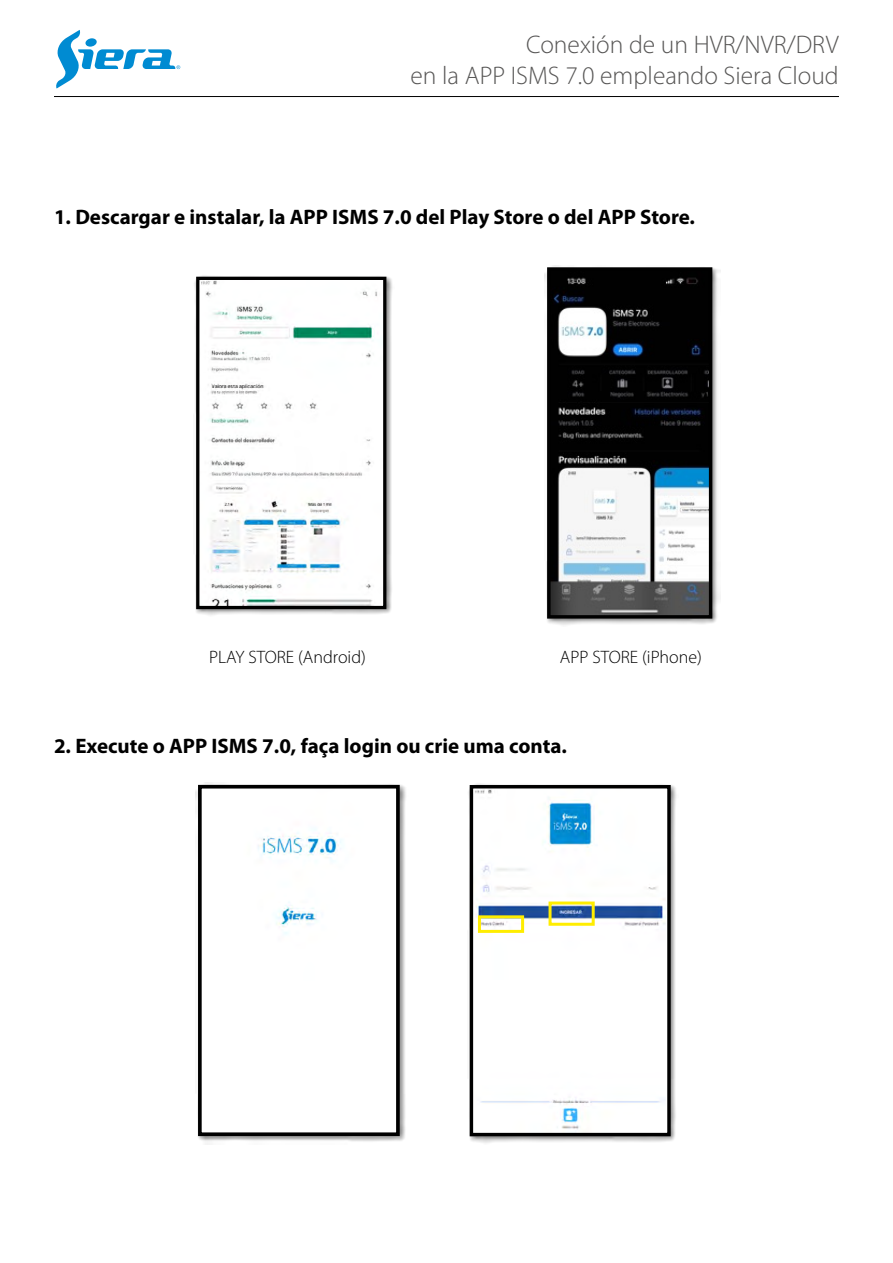
<style>
.page{position:relative;width:893px;height:1263px;background:#fff}
.page>*{position:absolute;margin:0;border:0;box-sizing:border-box;transform-origin:0 0}
.t1{font:300 25.5px/30.6px "Myriad Pro";color:#575655;text-align:right}
.t2{font:700 21px "Myriad Pro";color:#000}
.t3{font:300 18px "Myriad Pro";color:#000}
</style>
<div class="page">
<img style="left:468px;top:783px;width:208px;height:360px">
<img style="left:474px;top:789px;width:193px;height:343px">
<div style="left:470px;top:785px;width:201px;height:351px;border:3px solid #000"></div>
<hr style="left:54px;top:96px;width:785px;height:1px;background:#000">
<svg style="left:56px;top:30px;width:124px;height:59px"></svg>
<div style="left:549px;top:901px;width:46px;height:25px;border:3px solid #ffed00"></div>
<div style="left:478px;top:915px;width:46px;height:18px;border:3px solid #ffed00"></div>
<img style="left:196px;top:782px;width:210px;height:362px">
<img style="left:203px;top:790px;width:192px;height:341px">
<div style="left:198px;top:785px;width:202px;height:351px;border:4px solid #000"></div>
<img style="left:194px;top:275px;width:199px;height:340px">
<img style="left:200px;top:281px;width:182px;height:324px">
<div style="left:196px;top:277px;width:190px;height:332px;border:3px solid #000"></div>
<img style="left:545px;top:265px;width:175px;height:360px">
<img style="left:551px;top:271px;width:157px;height:344px">
<div style="left:547px;top:267px;width:165px;height:352px;border:3px solid #000"></div>
<p class="t1" style="left:411px;top:29px;width:430px">Conexión de un HVR/NVR/DRV<br>en la APP ISMS 7.0 empleando Siera Cloud</p>
<p class="t2" style="left:54px;top:203px;width:643px">1. Descargar e instalar, la APP ISMS 7.0 del Play Store o del APP Store.</p>
<p class="t3" style="left:209px;top:646px;width:158px">PLAY STORE (Android)</p>
<p class="t3" style="left:560px;top:646px;width:144px">APP STORE (iPhone)</p>
<p class="t2" style="left:54px;top:733px;width:514px">2. Execute o APP ISMS 7.0, faça login ou crie uma conta.</p>
</div>
